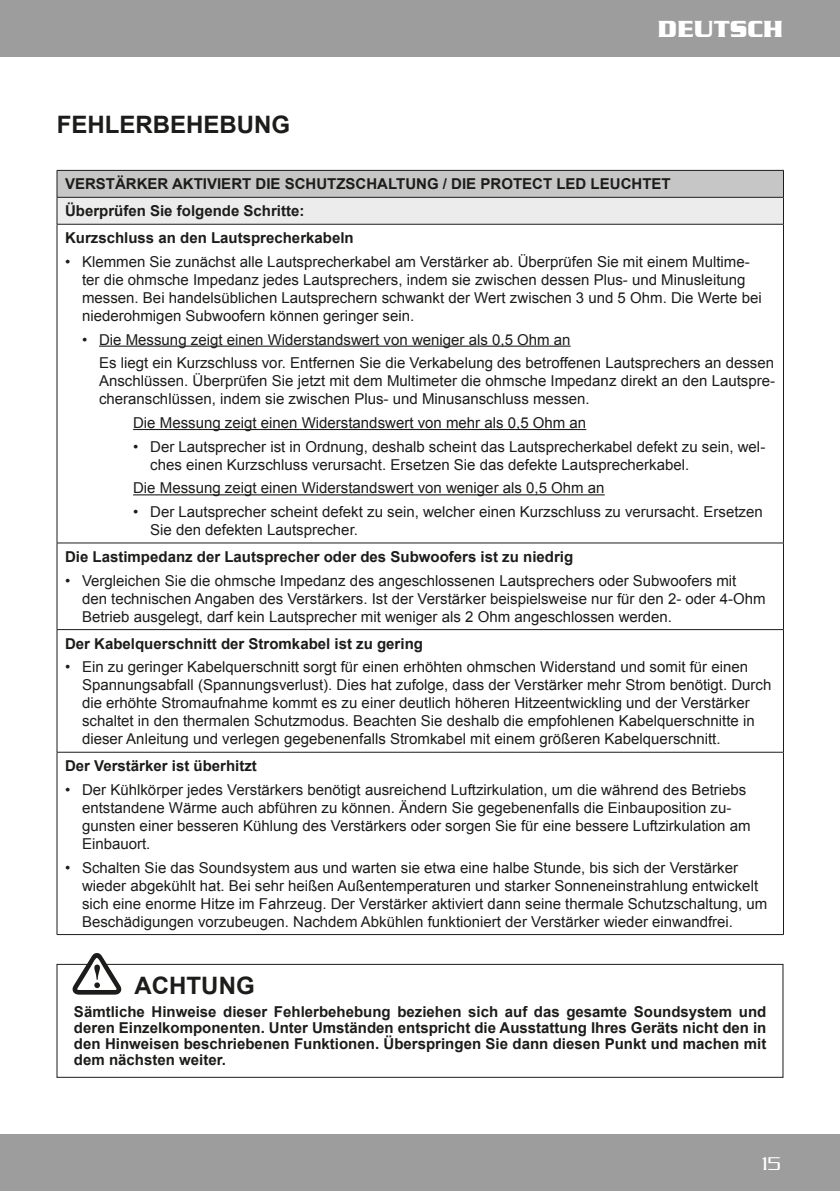
<style>
.page{position:relative;width:840px;height:1191px;background:#fff}
.page>*{position:absolute;margin:0;border:0;box-sizing:border-box;transform-origin:0 0}
.t1{font:700 24px "Arial";color:#1c1c1b}
.t2{font:700 24px "Serpentine";color:#fff}
.t3{font:300 20px "Serpentine";color:#fff}
.t4{font:15px/18px "Arial";color:#1c1c1b}
.t5{font:700 15px/16px "Arial";color:#1c1c1b}
</style>
<div class="page">
<div style="left:0;top:0;width:839px;height:57px;background:#9e9d9d"></div>
<div style="left:0;top:1134px;width:839px;height:57px;background:#9e9d9d"></div>
<div style="left:57px;top:170px;width:726px;height:27px;background:#c6c6c6"></div>
<div style="left:57px;top:197px;width:726px;height:27px;background:#edeced"></div>
<svg style="left:58px;top:345px;width:724px;height:407px"></svg>
<hr style="left:57px;top:543px;width:1px;height:86px;background:#1c1c1b">
<hr style="left:57px;top:630px;width:1px;height:122px;background:#1c1c1b">
<hr style="left:57px;top:752px;width:1px;height:182px;background:#1c1c1b">
<hr style="left:57px;top:170px;width:726px;height:1px;background:#1c1c1b">
<hr style="left:57px;top:224px;width:726px;height:1px;background:#1c1c1b">
<hr style="left:57px;top:542px;width:726px;height:1px;background:#1c1c1b">
<hr style="left:57px;top:629px;width:726px;height:1px;background:#1c1c1b">
<hr style="left:57px;top:752px;width:726px;height:1px;background:#1c1c1b">
<hr style="left:57px;top:934px;width:726px;height:1px;background:#1c1c1b">
<hr style="left:57px;top:197px;width:726px;height:1px;background:#1c1c1b">
<svg style="left:57px;top:171px;width:1px;height:53px"></svg>
<hr style="left:57px;top:224px;width:1px;height:319px;background:#1c1c1b">
<hr style="left:782px;top:224px;width:1px;height:319px;background:#1c1c1b">
<hr style="left:782px;top:543px;width:1px;height:86px;background:#1c1c1b">
<hr style="left:782px;top:630px;width:1px;height:122px;background:#1c1c1b">
<hr style="left:782px;top:752px;width:1px;height:182px;background:#1c1c1b">
<hr style="left:99px;top:345px;width:471px;height:2px;background:#1c1c1b">
<hr style="left:133px;top:429px;width:453px;height:1px;background:#1c1c1b">
<hr style="left:133px;top:494px;width:471px;height:1px;background:#1c1c1b">
<div style="left:57px;top:964px;width:725px;height:113px;border:1px solid #1c1c1b"></div>
<svg style="left:71px;top:953px;width:52px;height:41px"></svg>
<h1 class="t1" style="left:57px;top:109px;width:235px">FEHLERBEHEBUNG</h1>
<h1 class="t2" style="left:657px;top:13px;width:127px">DEUTSCH</h1>
<p class="t5" style="left:65px;top:171px;width:607px;line-height:27px">VERSTÄRKER AKTIVIERT DIE SCHUTZSCHALTUNG / DIE PROTECT LED LEUCHTET<br>Überprüfen Sie folgende Schritte:<br>Kurzschluss an den Lautsprecherkabeln</p>
<p class="t4" style="left:82px;top:253px;width:680px;text-indent:-17px">• Klemmen Sie zunächst alle Lautsprecherkabel am Verstärker ab. Überprüfen Sie mit einem Multime&shy;ter die ohmsche Impedanz jedes Lautsprechers, indem sie zwischen dessen Plus- und Minusleitung messen. Bei handelsüblichen Lautsprechern schwankt der Wert zwischen 3 und 5 Ohm. Die Werte bei niederohmigen Subwoofern können geringer sein.</p>
<p class="t4" style="left:99px;top:328px;width:676px;line-height:23.6px;text-indent:-17px">• Die Messung zeigt einen Widerstandswert von weniger als 0,5 Ohm an<br>Es liegt ein Kurzschluss vor. Entfernen Sie die Verkabelung des betroffenen Lautsprechers an dessen</p>
<p class="t4" style="left:99px;top:372px;width:677px">Anschlüssen. Überprüfen Sie jetzt mit dem Multimeter die ohmsche Impedanz direkt an den Lautspre&shy;cheranschlüssen, indem sie zwischen Plus- und Minusanschluss messen.</p>
<p class="t4" style="left:133px;top:414px;width:454px">Die Messung zeigt einen Widerstandswert von mehr als 0,5 Ohm an</p>
<p class="t4" style="left:150px;top:437px;width:616px;text-indent:-17px">• Der Lautsprecher ist in Ordnung, deshalb scheint das Lautsprecherkabel defekt zu sein, wel&shy;ches einen Kurzschluss verursacht. Ersetzen Sie das defekte Lautsprecherkabel.</p>
<p class="t4" style="left:133px;top:479px;width:473px">Die Messung zeigt einen Widerstandswert von weniger als 0,5 Ohm an</p>
<p class="t4" style="left:150px;top:503px;width:613px;text-indent:-17px">• Der Lautsprecher scheint defekt zu sein, welcher einen Kurzschluss zu verursacht. Ersetzen<br>Sie den defekten Lautsprecher.</p>
<p class="t5" style="left:65px;top:549px;width:509px">Die Lastimpedanz der Lautsprecher oder des Subwoofers ist zu niedrig</p>
<p class="t4" style="left:82px;top:571px;width:684px;text-indent:-17px">• Vergleichen Sie die ohmsche Impedanz des angeschlossenen Lautsprechers oder Subwoofers mit<br>den technischen Angaben des Verstärkers. Ist der Verstärker beispielsweise nur für den 2- oder 4-Ohm<br>Betrieb ausgelegt, darf kein Lautsprecher mit weniger als 2 Ohm angeschlossen werden.</p>
<p class="t5" style="left:65px;top:636px;width:359px">Der Kabelquerschnitt der Stromkabel ist zu gering</p>
<p class="t4" style="left:82px;top:658px;width:690px;text-indent:-17px">• Ein zu geringer Kabelquerschnitt sorgt für einen erhöhten ohmschen Widerstand und somit für einen Spannungsabfall (Spannungsverlust). Dies hat zufolge, dass der Verstärker mehr Strom benötigt. Durch die erhöhte Stromaufnahme kommt es zu einer deutlich höheren Hitzeentwickling und der Verstärker schaltet in den thermalen Schutzmodus. Beachten Sie deshalb die empfohlenen Kabelquerschnitte in dieser Anleitung und verlegen gegebenenfalls Stromkabel mit einem größeren Kabelquerschnitt.</p>
<p class="t5" style="left:65px;top:758px;width:193px">Der Verstärker ist überhitzt</p>
<p class="t4" style="left:82px;top:780px;width:669px;text-indent:-17px">• Der Kühlkörper jedes Verstärkers benötigt ausreichend Luftzirkulation, um die während des Betriebs entstandene Wärme auch abführen zu können. Ändern Sie gegebenenfalls die Einbauposition zu&shy;gunsten einer besseren Kühlung des Verstärkers oder sorgen Sie für eine bessere Luftzirkulation am Einbauort.</p>
<p class="t4" style="left:82px;top:858px;width:686px;text-indent:-17px">• Schalten Sie das Soundsystem aus und warten sie etwa eine halbe Stunde, bis sich der Verstärker wieder abgekühlt hat. Bei sehr heißen Außentemperaturen und starker Sonneneinstrahlung entwickelt sich eine enorme Hitze im Fahrzeug. Der Verstärker aktiviert dann seine thermale Schutzschaltung, um Beschädigungen vorzubeugen. Nachdem Abkühlen funktioniert der Verstärker wieder einwandfrei.</p>
<h1 class="t1" style="left:134px;top:969px;width:121px">ACHTUNG</h1>
<p class="t5" style="left:74px;top:1004px;width:693px;text-align:justify">Sämtliche Hinweise dieser Fehlerbehebung beziehen sich auf das gesamte Soundsystem und deren Einzelkomponenten. Unter Umständen entspricht die Ausstattung Ihres Geräts nicht den in den Hinweisen beschriebenen Funktionen. Überspringen Sie dann diesen Punkt und machen mit dem nächsten weiter.</p>
<h2 class="t3" style="left:761px;top:1152px;width:21px">15</h2>
</div>
